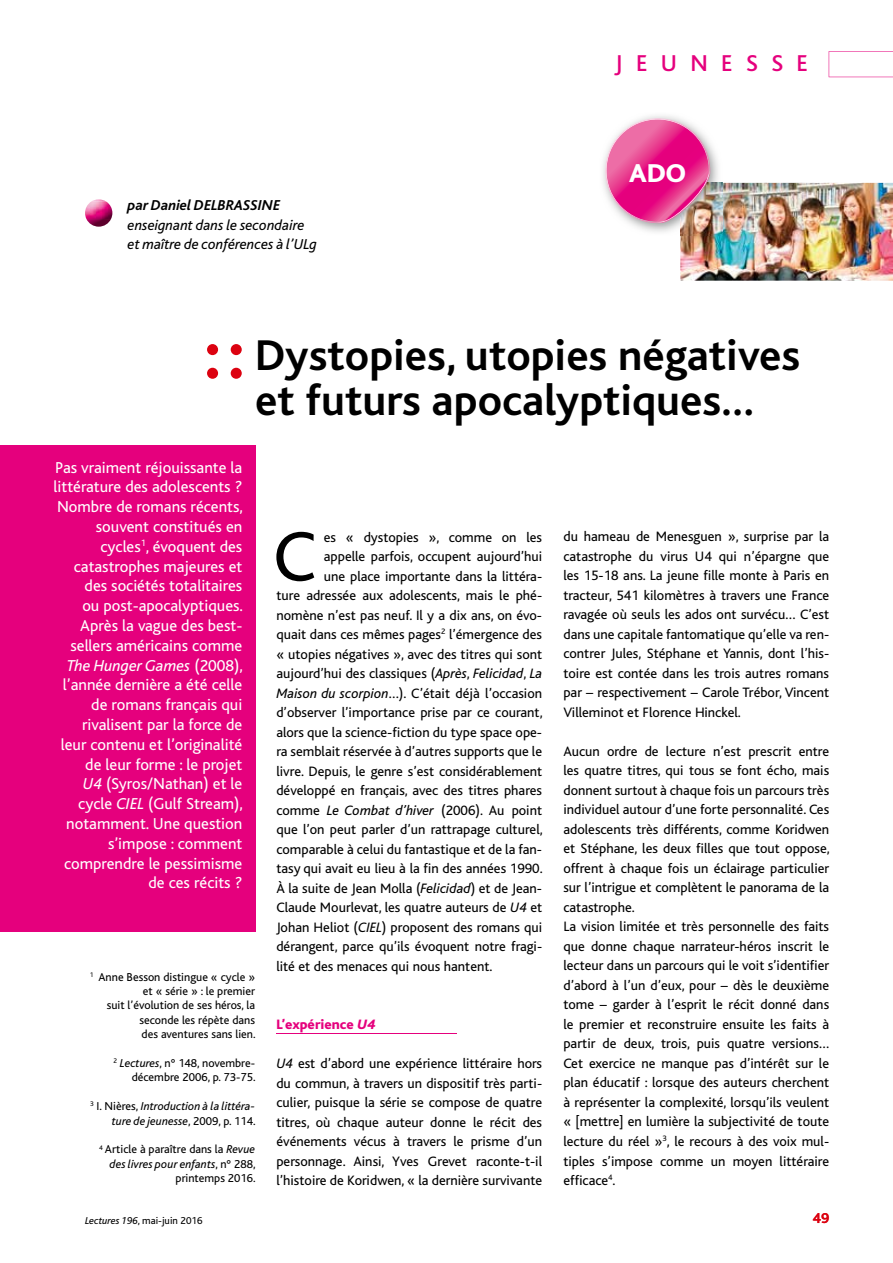
<style>
.page{position:relative;width:893px;height:1263px;background:#fff}
.page>*{position:absolute;margin:0;border:0;box-sizing:border-box;transform-origin:0 0}
.t1{font:73.5px "Bliss";color:#000}
.t2{font:700 45px/45px "Bliss";color:#000}
.t3{font:800 27px "Bliss";color:#fff}
.t4{font:500 24px "Bliss";letter-spacing:.56em;color:#e5007d}
.t5{font:16.5px/19.8px "Bliss";color:#fff;text-align:right}
.t6{font:italic 15px/19.5px "Bliss";color:#000}
.t7{font:italic 700 15px "Bliss";color:#000}
.t8{font:700 15px "Bliss";color:#dc0210}
.t9{font:14.25px/19.5px "Bliss";color:#000;text-align:justify}
.t10{font:800 14.25px "Bliss";color:#e5007d}
.t11{font:12px/14.4px "Bliss";color:#000;text-align:right}
.t12{font:italic 12px/14.4px "Bliss";color:#000;text-align:right}
.t13{font:10.5px "Bliss";color:#000}
.s1{font-style:italic}
.s2{font-style:normal}
</style>
<div class="page">
<div style="left:0;top:445px;width:255px;height:487px;background:#e5007d"></div>
<svg style="left:829px;top:51px;width:64px;height:26px"></svg>
<div style="left:207px;top:344px;width:11px;height:11px;background:#dc0210;border-radius:50%"></div>
<div style="left:207px;top:368px;width:11px;height:11px;background:#dc0210;border-radius:50%"></div>
<div style="left:231px;top:344px;width:11px;height:11px;background:#dc0210;border-radius:50%"></div>
<div style="left:231px;top:368px;width:11px;height:11px;background:#dc0210;border-radius:50%"></div>
<hr style="left:276px;top:1033px;width:181px;height:1px;background:#e5007d">
<img style="left:91px;top:199px;width:15px;height:3px">
<img style="left:85px;top:202px;width:27px;height:25px">
<img style="left:680px;top:183px;width:213px;height:98px">
<img style="left:632px;top:116px;width:90px;height:116px">
<img style="left:680px;top:183px;width:42px;height:52px">
<svg style="left:603px;top:118px;width:107px;height:106px"></svg>
<h3 class="t4" style="left:615px;top:50px;width:194px">JEUNESSE</h3>
<p class="t7" style="left:128px;top:197px;width:154px">par Daniel DELBRASSINE</p>
<p class="t6" style="left:128px;top:215px;width:191px">enseignant dans le secondaire et maître de conférences à l’ULg</p>
<h3 class="t3" style="left:629px;top:159px;width:58px">ADO</h3>
<h2 class="t2" style="left:255px;top:334px;width:547px">Dystopies, utopies négatives et futurs apocalyptiques…</h2>
<p class="t5" style="left:54px;top:458px;width:191px">Pas vraiment réjouissante la littérature des adolescents ?<br>Nombre de romans récents, souvent constitués en cycles<sup>1</sup>, évoquent des catastrophes majeures et des sociétés totalitaires<br>ou post-apocalyptiques.<br>Après la vague des best&shy;sellers américains comme<br><span class="s1">The Hunger Games</span> (2008), l’année dernière a été celle de romans français qui rivalisent par la force de leur contenu et l’originalité de leur forme : le projet<br><span class="s1">U4</span> (Syros/Nathan) et le cycle <span class="s1">CIEL</span> (Gulf Stream), notamment. Une question s’impose : comment comprendre le pessimisme de ces récits ?</p>
<p class="t11" style="left:90px;top:970px;width:167px"><sup>1</sup> Anne Besson distingue « cycle » et « série » : le premier<br>suit l’évolution de ses héros, la seconde les répète dans<br>des aventures sans lien.</p>
<p class="t11" style="left:113px;top:1056px;width:144px"><sup>2</sup> <span class="s1">Lectures</span>, n° 148, novembre&shy;décembre 2006, p. 73-75.</p>
<p class="t12" style="left:90px;top:1099px;width:167px"><sup>3</sup> <span class="s2">I. Nières,</span> Introduction à la littéra&shy;ture de jeunesse<span class="s2">, 2009, p. 114.</span></p>
<p class="t11" style="left:99px;top:1142px;width:158px"><sup>4</sup> Article à paraître dans la <span class="s1">Revue des livres pour enfants</span>, n° 288, printemps 2016.</p>
<h1 class="t1" style="left:273px;top:518px;width:45px">C</h1>
<p class="t9" style="left:324px;top:527px;width:220px">es « dystopies », comme on les</p>
<p class="t9" style="left:324px;top:547px;width:220px">appelle parfois, occupent aujourd’hui</p>
<p class="t9" style="left:324px;top:566px;width:220px">une place importante dans la littéra-</p>
<p class="t9" style="left:276px;top:586px;width:267px">ture adressée aux adolescents, mais le phé-</p>
<p class="t9" style="left:276px;top:605px;width:267px">nomène n’est pas neuf. Il y a dix ans, on évo-</p>
<p class="t9" style="left:276px;top:625px;width:267px">quait dans ces mêmes pages<sup>2</sup> l’émergence des</p>
<p class="t9" style="left:276px;top:644px;width:267px">« utopies négatives », avec des titres qui sont</p>
<p class="t9" style="left:276px;top:664px;width:267px">aujourd’hui des classiques (<span class="s1">Après</span>, <span class="s1">Felicidad</span>, <span class="s1">La</span></p>
<p class="t9" style="left:276px;top:683px;width:267px"><span class="s1">Maison du scorpion</span>…). C’était déjà l’occasion</p>
<p class="t9" style="left:276px;top:703px;width:268px">d’observer l’importance prise par ce courant,</p>
<p class="t9" style="left:276px;top:722px;width:267px">alors que la science-fiction du type space ope-</p>
<p class="t9" style="left:276px;top:742px;width:267px">ra semblait réservée à d’autres supports que le</p>
<p class="t9" style="left:276px;top:761px;width:267px">livre. Depuis, le genre s’est considérablement</p>
<p class="t9" style="left:276px;top:781px;width:267px">développé en français, avec des titres phares</p>
<p class="t9" style="left:276px;top:800px;width:267px">comme <span class="s1">Le Combat d’hiver</span> (2006). Au point</p>
<p class="t9" style="left:276px;top:820px;width:268px">que l’on peut parler d’un rattrapage culturel,</p>
<p class="t9" style="left:276px;top:839px;width:267px">comparable à celui du fantastique et de la fan-</p>
<p class="t9" style="left:276px;top:859px;width:268px">tasy qui avait eu lieu à la fin des années 1990.</p>
<p class="t9" style="left:276px;top:878px;width:267px">À la suite de Jean Molla (<span class="s1">Felicidad</span>) et de Jean-</p>
<p class="t9" style="left:276px;top:898px;width:267px">Claude Mourlevat, les quatre auteurs de <span class="s1">U4</span> et</p>
<p class="t9" style="left:276px;top:917px;width:267px">Johan Heliot (<span class="s1">CIEL</span>) proposent des romans qui</p>
<p class="t9" style="left:276px;top:937px;width:267px">dérangent, parce qu’ils évoquent notre fragi-</p>
<p class="t9" style="left:276px;top:956px;width:218px">lité et des menaces qui nous hantent.</p>
<p class="t10" style="left:276px;top:1017px;width:101px">L’expérience <span class="s1">U4</span></p>
<p class="t9" style="left:276px;top:1054px;width:267px"><span class="s1">U4</span> est d’abord une expérience littéraire hors du commun, à travers un dispositif très parti&shy;culier, puisque la série se compose de quatre titres, où chaque auteur donne le récit des événements vécus à travers le prisme d’un personnage. Ainsi, Yves Grevet raconte-t-il l’histoire de Koridwen, « la dernière survivante</p>
<p class="t9" style="left:563px;top:527px;width:267px">du hameau de Menesguen », surprise par la catastrophe du virus U4 qui n’épargne que les 15-18 ans. La jeune fille monte à Paris en tracteur, 541 kilomètres à travers une France ravagée où seuls les ados ont survécu… C’est dans une capitale fantomatique qu’elle va ren&shy;contrer Jules, Stéphane et Yannis, dont l’his&shy;toire est contée dans les trois autres romans par – respectivement – Carole Trébor, Vincent Villeminot et Florence Hinckel.</p>
<p class="t9" style="left:563px;top:742px;width:268px;text-align:left">Aucun ordre de lecture n’est prescrit entre les quatre titres, qui tous se font écho, mais donnent surtout à chaque fois un parcours très individuel autour d’une forte personnalité. Ces adolescents très différents, comme Koridwen et Stéphane, les deux filles que tout oppose, offrent à chaque fois un éclairage particulier sur l’intrigue et complètent le panorama de la catastrophe.<br>La vision limitée et très personnelle des faits que donne chaque narrateur-héros inscrit le lecteur dans un parcours qui le voit s’identifier d’abord à l’un d’eux, pour – dès le deuxième tome – garder à l’esprit le récit donné dans le premier et reconstruire ensuite les faits à partir de deux, trois, puis quatre versions… Cet exercice ne manque pas d’intérêt sur le plan éducatif : lorsque des auteurs cherchent à représenter la complexité, lorsqu’ils veulent « [mettre] en lumière la subjectivité de toute lecture du réel »<sup>3</sup>, le recours à des voix mul&shy;tiples s’impose comme un moyen littéraire efficace<sup>4</sup>.</p>
<p class="t13" style="left:85px;top:1215px;width:119px"><span class="s1">Lectures 196</span>, mai-juin 2016</p>
<p class="t8" style="left:813px;top:1211px;width:18px">49</p>
</div>
